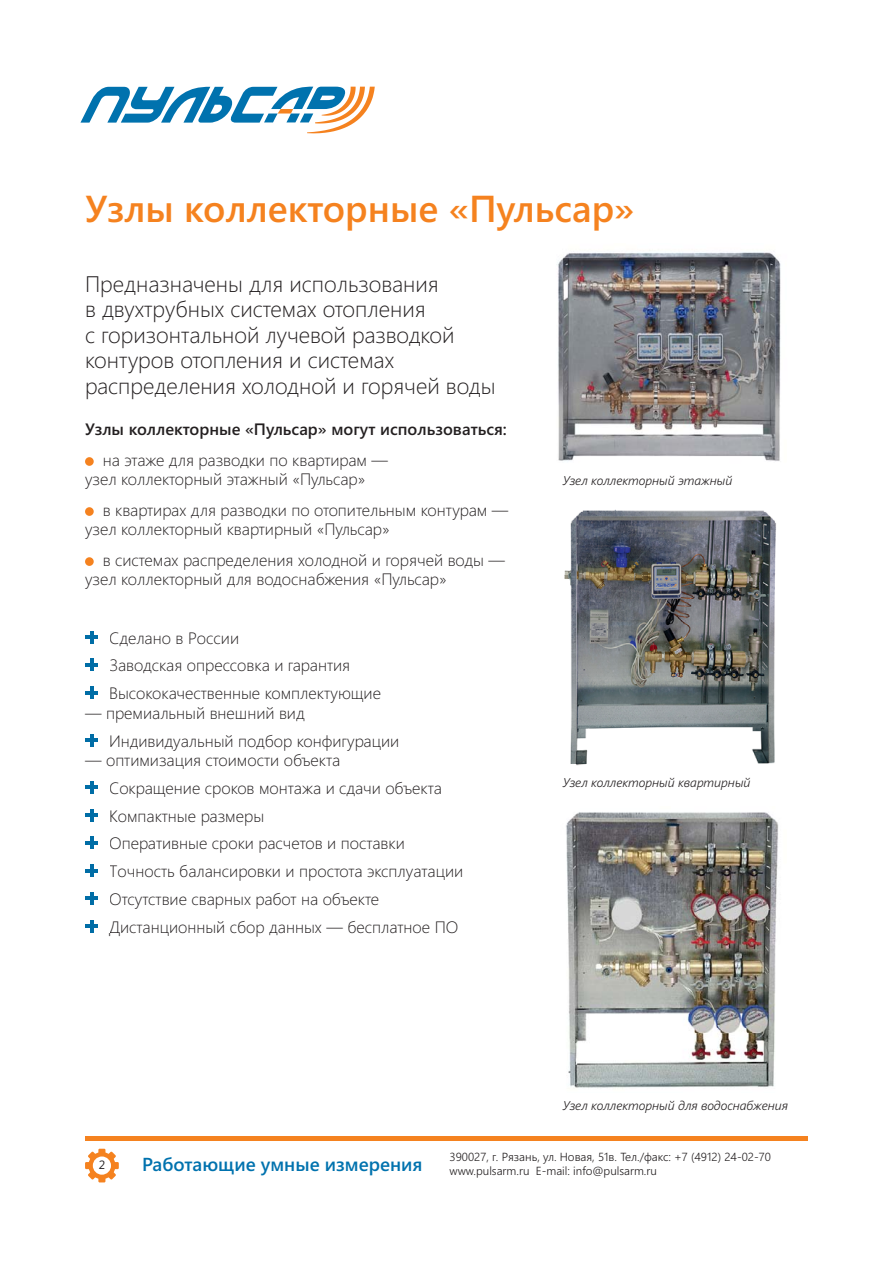
<style>
.page{position:relative;width:893px;height:1263px;background:#fff}
.page>*{position:absolute;margin:0;border:0;box-sizing:border-box;transform-origin:0 0}
.t1{font:600 37.5px "Segoe UI";color:#f5821f}
.t2{font:300 22.5px/25.5px "Segoe UI";color:#231f20}
.t3{font:600 18.75px "Segoe UI";color:#0072ae}
.t4{font:300 16.5px/27.8px "Segoe UI";color:#231f20}
.t5{font:600 16.5px "Segoe UI";color:#231f20}
.t6{font:italic 300 12.6px "Segoe UI";color:#231f20}
.t7{font:12px "Segoe UI";color:#231f20}
.t8{font:300 11.7px "Segoe UI";color:#231f20}
</style>
<div class="page">
<div style="left:85px;top:1162px;width:34px;height:7px;background:#f5821f"></div>
<div style="left:98px;top:1149px;width:7px;height:33px;background:#f5821f"></div>
<svg style="left:88px;top:1152px;width:28px;height:28px"></svg>
<div style="left:88px;top:1152px;width:27px;height:27px;background:#f5821f;border-radius:50%"></div>
<div style="left:93px;top:1157px;width:18px;height:18px;background:#fff;border-radius:50%"></div>
<svg style="left:80px;top:87px;width:295px;height:46px"></svg>
<hr style="left:85px;top:1137px;width:723px;height:4px;background:#f5821f">
<img style="left:566px;top:812px;width:213px;height:276px">
<img style="left:564px;top:509px;width:212px;height:257px">
<img style="left:558px;top:252px;width:223px;height:209px">
<svg style="left:90px;top:631px;width:3px;height:13px"></svg>
<hr style="left:85px;top:635px;width:13px;height:4px;background:#006da6">
<svg style="left:90px;top:658px;width:3px;height:13px"></svg>
<hr style="left:85px;top:663px;width:13px;height:4px;background:#006da6">
<svg style="left:85px;top:686px;width:13px;height:13px"></svg>
<svg style="left:90px;top:734px;width:3px;height:13px"></svg>
<hr style="left:85px;top:738px;width:13px;height:4px;background:#006da6">
<svg style="left:85px;top:781px;width:13px;height:13px"></svg>
<svg style="left:90px;top:809px;width:3px;height:13px"></svg>
<hr style="left:85px;top:813px;width:13px;height:4px;background:#006da6">
<svg style="left:90px;top:836px;width:3px;height:13px"></svg>
<hr style="left:85px;top:841px;width:13px;height:4px;background:#006da6">
<svg style="left:85px;top:864px;width:13px;height:13px"></svg>
<svg style="left:85px;top:892px;width:13px;height:13px"></svg>
<svg style="left:85px;top:920px;width:13px;height:13px"></svg>
<div style="left:85px;top:457px;width:9px;height:9px;background:#f5821f;border-radius:50%"></div>
<div style="left:85px;top:507px;width:9px;height:9px;background:#f5821f;border-radius:50%"></div>
<div style="left:85px;top:557px;width:9px;height:9px;background:#f5821f;border-radius:50%"></div>
<h1 class="t1" style="left:85px;top:187px;width:551px">Узлы коллекторные «Пульсар»</h1>
<h2 class="t2" style="left:85px;top:271px;width:412px">Предназначены для использования<br>в двухтрубных системах отопления<br>с горизонтальной лучевой разводкой контуров отопления и системах распределения холодной и горячей воды</h2>
<p class="t5" style="left:85px;top:420px;width:423px">Узлы коллекторные «Пульсар» могут использоваться:</p>
<p class="t4" style="left:85px;top:450px;width:304px;line-height:19.5px;text-indent:18px">на этаже для разводки по квартирам — узел коллекторный этажный «Пульсар»</p>
<p class="t4" style="left:85px;top:500px;width:425px;line-height:19.5px;text-indent:18px">в квартирах для разводки по отопительным контурам — узел коллекторный квартирный «Пульсар»</p>
<p class="t4" style="left:85px;top:551px;width:421px;line-height:19.5px;text-indent:18px">в системах распределения холодной и горячей воды — узел коллекторный для водоснабжения «Пульсар»</p>
<p class="t4" style="left:109px;top:624px;width:273px">Сделано в России<br>Заводская опрессовка и гарантия<br>Высококачественные комплектующие</p>
<p class="t4" style="left:109px;top:699px;width:292px;text-indent:-24px">— премиальный внешний вид<br>Индивидуальный подбор конфигурации</p>
<p class="t4" style="left:109px;top:746px;width:356px;text-indent:-24px">— оптимизация стоимости объекта<br>Сокращение сроков монтажа и сдачи объекта Компактные размеры<br>Оперативные сроки расчетов и поставки Точность балансировки и простота эксплуатации Отсутствие сварных работ на объекте Дистанционный сбор данных — бесплатное ПО</p>
<p class="t6" style="left:563px;top:473px;width:171px">Узел коллекторный этажный</p>
<p class="t6" style="left:563px;top:775px;width:189px">Узел коллекторный квартирный</p>
<p class="t6" style="left:563px;top:1098px;width:227px">Узел коллекторный для водоснабжения</p>
<p class="t7" style="left:99px;top:1158px;width:8px">2</p>
<p class="t8" style="left:449px;top:1151px;width:323px">390027, г. Рязань, ул. Новая, 51в. Тел./факс: +7 (4912) 24-02-70</p>
<p class="t3" style="left:142px;top:1153px;width:282px">Работающие умные измерения</p>
<p class="t8" style="left:449px;top:1164px;width:209px">www.pulsarm.ru E-mail: info@pulsarm.ru</p>
</div>
